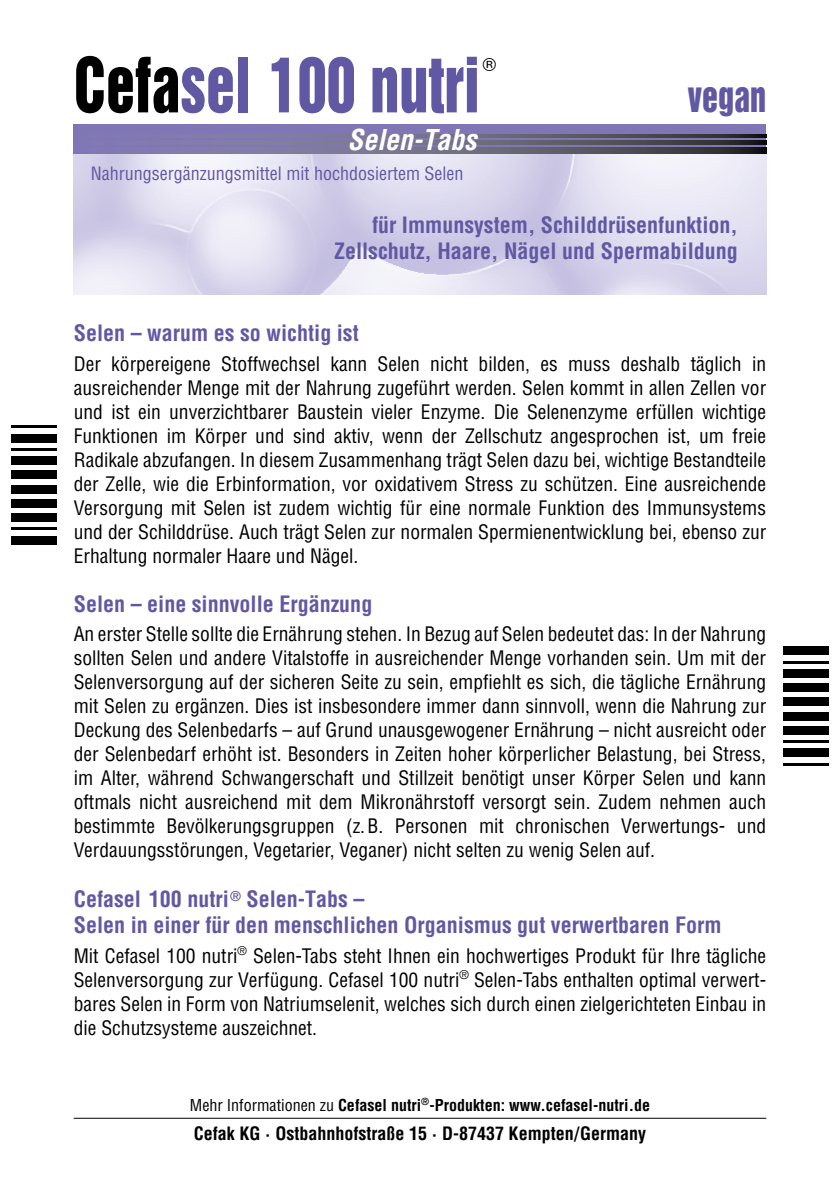
<style>
.page{position:relative;width:840px;height:1191px;background:#fff}
.page>*{position:absolute;margin:0;border:0;box-sizing:border-box;transform-origin:0 0}
.t1{font:69.6px "Helvetica Inserat";color:#6158a3;scale:.83 1}
.t2{font:38.4px "Helvetica Inserat";color:#6158a3;scale:.83 1}
.t3{font:italic 700 condensed 28px "Helvetica";color:#fff}
.t4{font:700 condensed 22px/26.4px "Helvetica";color:#6158a3}
.t5{font:condensed 19.6px/24px "Helvetica";color:#000;text-align:justify}
.t6{font:700 condensed 18px "Helvetica";color:#000}
.t7{font:condensed 18px "Helvetica";color:#6158a3}
.t8{font:18px "Helvetica";color:#000}
.t9{font:700 condensed 16px "Helvetica";color:#000}
.s1{color:#000}
.s2{font-weight:400}
</style>
<div class="page">
<img style="left:74px;top:153px;width:691px;height:142px">
<hr style="left:782px;top:763px;width:46px;height:2px;background:#000">
<div style="left:782px;top:748px;width:46px;height:9px;background:#000"></div>
<hr style="left:782px;top:740px;width:46px;height:3px;background:#000">
<div style="left:782px;top:726px;width:46px;height:8px;background:#000"></div>
<div style="left:782px;top:711px;width:46px;height:9px;background:#000"></div>
<div style="left:782px;top:697px;width:46px;height:9px;background:#000"></div>
<div style="left:782px;top:683px;width:46px;height:9px;background:#000"></div>
<div style="left:782px;top:669px;width:46px;height:8px;background:#000"></div>
<hr style="left:782px;top:660px;width:46px;height:3px;background:#000">
<div style="left:782px;top:646px;width:46px;height:9px;background:#000"></div>
<hr style="left:11px;top:425px;width:46px;height:3px;background:#000">
<div style="left:11px;top:434px;width:46px;height:8px;background:#000"></div>
<hr style="left:11px;top:448px;width:46px;height:3px;background:#000">
<div style="left:11px;top:456px;width:46px;height:9px;background:#000"></div>
<div style="left:11px;top:471px;width:46px;height:8px;background:#000"></div>
<div style="left:11px;top:485px;width:46px;height:8px;background:#000"></div>
<div style="left:11px;top:499px;width:46px;height:8px;background:#000"></div>
<div style="left:11px;top:513px;width:46px;height:9px;background:#000"></div>
<hr style="left:11px;top:527px;width:46px;height:3px;background:#000">
<div style="left:11px;top:536px;width:46px;height:8px;background:#000"></div>
<hr style="left:74px;top:1117px;width:691px;height:1px;background:#000">
<div style="left:74px;top:125px;width:691px;height:28px;background:#8076b6"></div>
<svg style="left:191px;top:147px;width:574px;height:6px;background:#646174"></svg>
<svg style="left:191px;top:140px;width:574px;height:5px;background:#646174"></svg>
<svg style="left:191px;top:135px;width:574px;height:2px"></svg>
<h1 class="t1" style="left:74px;top:43px;width:490px"><span class="s1">Cefa</span>sel 100 nutri</h1>
<p class="t8" style="left:482px;top:51px;width:15px">®</p>
<h3 class="t3" style="left:347px;top:122px;width:131px">Selen-Tabs</h3>
<p class="t7" style="left:91px;top:162px;width:374px">Nahrungsergänzungsmittel mit hochdosiertem Selen</p>
<h2 class="t2" style="left:687px;top:74px;width:96px">vegan</h2>
<p class="t4" style="left:334px;top:212px;width:405px;text-align:right">für Immunsystem, Schilddrüsenfunktion,<br>Zellschutz, Haare, Nägel und Spermabildung</p>
<p class="t4" style="left:74px;top:319px;width:286px">Selen – warum es so wichtig ist</p>
<p class="t5" style="left:74px;top:351px;width:693px">Der körpereigene Stoffwechsel kann Selen nicht bilden, es muss deshalb täglich in ausreichender Menge mit der Nahrung zugeführt werden. Selen kommt in allen Zellen vor und ist ein unverzichtbarer Baustein vieler Enzyme. Die Selenenzyme erfüllen wichtige Funktionen im Körper und sind aktiv, wenn der Zellschutz angesprochen ist, um freie Radikale abzufangen. In diesem Zusammenhang trägt Selen dazu bei, wichtige Bestandteile der Zelle, wie die Erbinformation, vor oxidativem Stress zu schützen. Eine ausreichende Versorgung mit Selen ist zudem wichtig für eine normale Funktion des Immunsystems und der Schilddrüse. Auch trägt Selen zur normalen Spermienentwicklung bei, ebenso zur Erhaltung normaler Haare und Nägel.</p>
<p class="t4" style="left:74px;top:590px;width:300px">Selen – eine sinnvolle Ergänzung</p>
<p class="t5" style="left:74px;top:622px;width:693px">An erster Stelle sollte die Ernährung stehen. In Bezug auf Selen bedeutet das: In der Nahrung sollten Selen und andere Vitalstoffe in ausreichender Menge vorhanden sein. Um mit der Selenversorgung auf der sicheren Seite zu sein, empfiehlt es sich, die tägliche Ernährung mit Selen zu ergänzen. Dies ist insbesondere immer dann sinnvoll, wenn die Nahrung zur Deckung des Selenbedarfs – auf Grund unausgewogener Ernährung – nicht ausreicht oder der Selenbedarf erhöht ist. Besonders in Zeiten hoher körperlicher Belastung, bei Stress, im Alter, während Schwangerschaft und Stillzeit benötigt unser Körper Selen und kann oftmals nicht ausreichend mit dem Mikronährstoff versorgt sein. Zudem nehmen auch bestimmte Bevölkerungsgruppen (z.B. Personen mit chronischen Verwertungs- und Verdauungsstörungen, Vegetarier, Veganer) nicht selten zu wenig Selen auf.</p>
<p class="t4" style="left:74px;top:885px;width:649px">Cefasel 100 nutri<sup>®</sup> Selen-Tabs –<br>Selen in einer für den menschlichen Organismus gut verwertbaren Form</p>
<p class="t5" style="left:74px;top:943px;width:693px">Mit Cefasel 100 nutri<sup>®</sup> Selen-Tabs steht Ihnen ein hochwertiges Produkt für Ihre tägliche Selenversorgung zur Verfügung. Cefasel 100 nutri<sup>®</sup> Selen-Tabs enthalten optimal verwert&shy;bares Selen in Form von Natriumselenit, welches sich durch einen zielgerichteten Einbau in die Schutzsysteme auszeichnet.</p>
<p class="t9" style="left:190px;top:1095px;width:461px"><span class="s2">Mehr Informationen zu</span> Cefasel nutri<sup>®</sup>-Produkten: www.cefasel-nutri.de</p>
<p class="t6" style="left:194px;top:1122px;width:453px">Cefak KG · Ostbahnhofstraße 15 · D-87437 Kempten/Germany</p>
</div>
